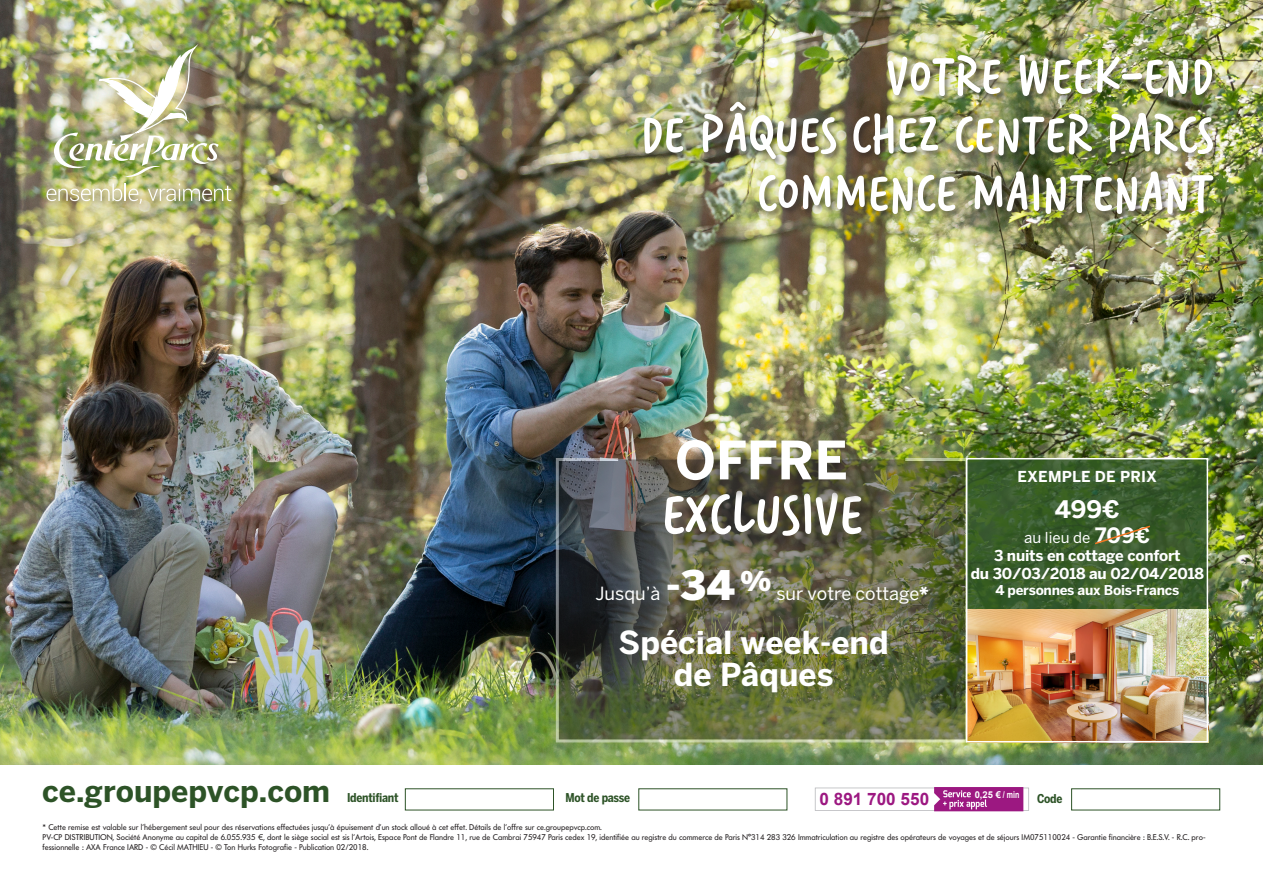
<style>
.page{position:relative;width:1263px;height:893px;background:#fff}
.page>*{position:absolute;margin:0;border:0;box-sizing:border-box;transform-origin:0 0}
.t1{font:64.8px "Center Parcs Script Beta";color:#fff}
.t2{font:58.5px "Center Parcs Script Beta";color:#fff}
.t3{font:700 52.5px "Benton Sans";color:#fff}
.t4{font:900 40.5px "Benton Sans";color:#fff}
.t5{font:700 31.5px "Benton Sans";color:#fff}
.t6{font:700 30px "Benton Sans";color:#2d5327}
.t7{font:900 27px "Benton Sans";color:#fff}
.t8{font:700 24px "Benton Sans";color:#fff}
.t9{font:18px "Benton Sans";color:#fff}
.t10{font:700 17.1px "Arial";color:#9c1881}
.t11{font:700 15px/18px "Benton Sans";letter-spacing:-.015em;color:#fff;text-align:center}
.t12{font:700 15px "Benton Sans";letter-spacing:.015em;color:#fff}
.t13{font:15px "Benton Sans";color:#fff}
.t14{font:700 13.5px "Benton Sans";letter-spacing:-.02em;color:#fff}
.t15{font:700 12.15px "Benton Sans Cond";letter-spacing:-.02em;color:#2d5327}
.t16{font:700 9.45px "Arial";color:#fff}
.t17{font:8.25px "Futura BQ";color:#231f20}
.s1{font-weight:900}
.s2{font-weight:700;font-size:21px}
</style>
<div class="page">
<img style="left:0;top:0;width:1263px;height:765px">
<div style="left:642px;top:54px;width:578px;height:168px;background:#231f20;opacity:.5"></div>
<img style="left:554px;top:456px;width:416px;height:288px">
<div style="left:668px;top:494px;width:212px;height:60px;background:#231f20;opacity:.75"></div>
<div style="left:680px;top:443px;width:187px;height:59px;background:#231f20;opacity:.75"></div>
<div style="left:599px;top:572px;width:347px;height:51px;background:#231f20;opacity:.75"></div>
<svg style="left:969px;top:461px;width:236px;height:148px;background:#3a5c2b"></svg>
<svg style="left:1093px;top:524px;width:59px;height:21px"></svg>
<div style="left:42px;top:180px;width:199px;height:34px;background:#231f20;opacity:.5"></div>
<img style="left:47px;top:40px;width:184px;height:164px">
<img style="left:969px;top:609px;width:236px;height:130px">
<div style="left:966px;top:458px;width:242px;height:284px;border:2px solid #fff"></div>
<svg style="left:815px;top:787px;width:214px;height:24px"></svg>
<p class="t2" style="left:886px;top:30px;width:329px">VOTRE WEEK-END</p>
<p class="t2" style="left:641px;top:88px;width:574px">DE PÂQUES CHEZ CENTER PARCS</p>
<p class="t2" style="left:757px;top:147px;width:458px">COMMENCE MAINTENANT</p>
<p class="t3" style="left:675px;top:429px;width:174px">OFFRE</p>
<p class="t1" style="left:662px;top:463px;width:203px">EXCLUSIVE</p>
<p class="t9" style="left:595px;top:583px;width:67px">Jusqu’à</p>
<p class="t4" style="left:666px;top:561px;width:70px">-34</p>
<p class="t7" style="left:740px;top:565px;width:33px">%</p>
<p class="t9" style="left:776px;top:583px;width:154px">sur votre cottage<span class="s1">*</span></p>
<p class="t5" style="left:619px;top:624px;width:272px">Spécial week-end</p>
<p class="t5" style="left:674px;top:656px;width:161px">de Pâques</p>
<p class="t12" style="left:1017px;top:468px;width:141px">EXEMPLE DE PRIX</p>
<p class="t8" style="left:1055px;top:495px;width:67px">499€</p>
<p class="t13" style="left:1024px;top:529px;width:128px">au lieu de <span class="s2">709€</span></p>
<p class="t11" style="left:971px;top:546px;width:235px">3 nuits en cottage confort<br>du 30/03/2018 au 02/04/2018</p>
<p class="t14" style="left:995px;top:582px;width:185px">4 personnes aux Bois-Francs</p>
<p class="t6" style="left:42px;top:773px;width:290px">ce.groupepvcp.com</p>
<p class="t15" style="left:347px;top:791px;width:53px">Identifiant</p>
<p class="t15" style="left:565px;top:791px;width:66px">Mot de passe</p>
<p class="t10" style="left:819px;top:788px;width:111px">0 891 700 550</p>
<p class="t16" style="left:975px;top:788px;width:46px">0,25 € / min</p>
<p class="t15" style="left:1037px;top:791px;width:27px">Code</p>
<p class="t17" style="left:43px;top:822px;width:561px">* Cette remise est valable sur l’hébergement seul pour des réservations effectuées jusqu’à épuisement d’un stock alloué à cet effet. Détails de l’offre sur ce.groupepvcp.com.</p>
<p class="t17" style="left:43px;top:831px;width:1164px">PV-CP DISTRIBUTION, Société Anonyme au capital de 6.055.935 €, dont le siège social est sis l’Artois, Espace Pont de Flandre 11, rue de Cambrai 75947 Paris cedex 19, identifiée au registre du commerce de Paris N°314 283 326 Immatriculation au registre des opérateurs de voyages et de séjours IM075110024 - Garantie financière : B.E.S.V. - R.C. pro-</p>
<p class="t17" style="left:43px;top:841px;width:327px">fessionnelle : AXA France IARD - © Cécil MATHIEU - © Ton Hurks Fotografie - Publication 02/2018.</p>
</div>
